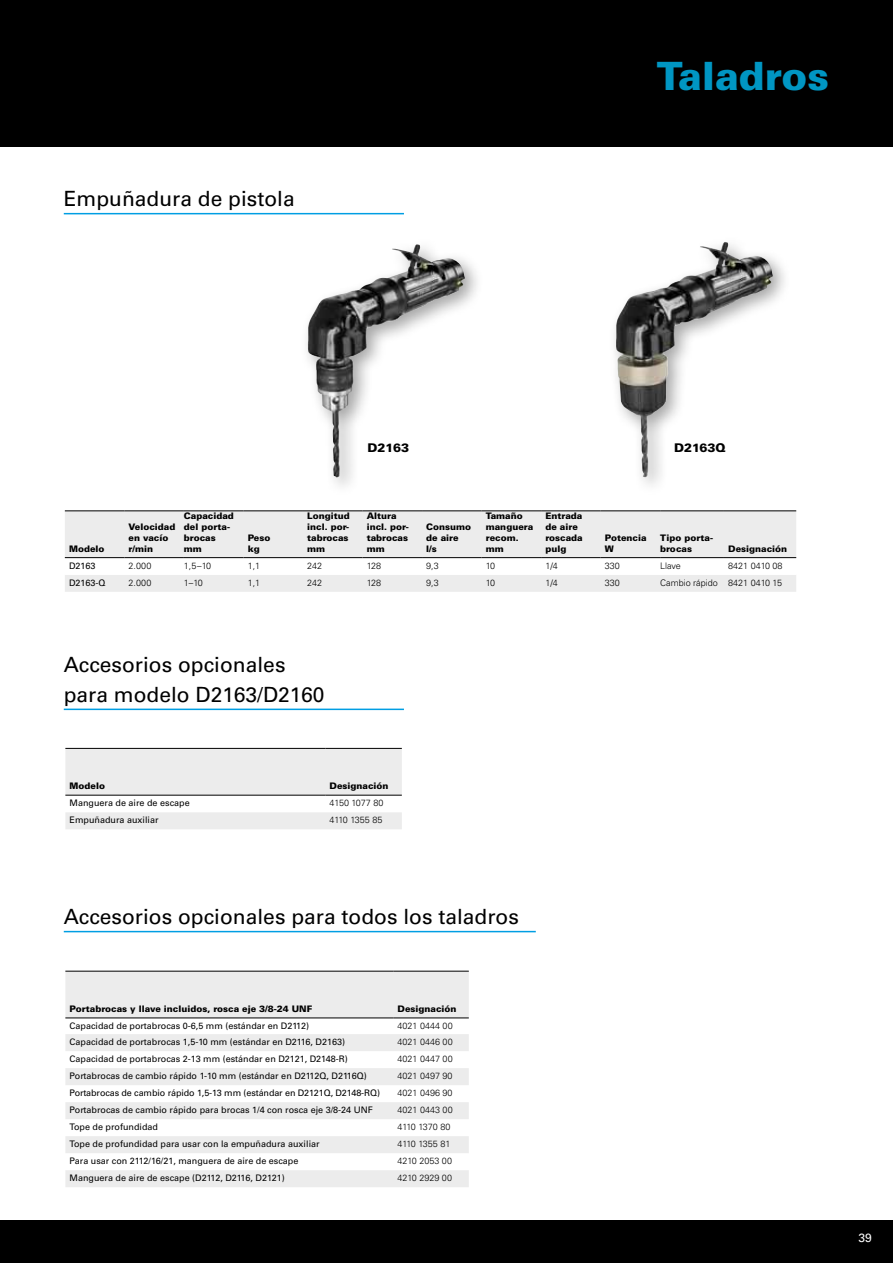
<style>
.page{position:relative;width:893px;height:1263px;background:#fff}
.page>*{position:absolute;margin:0;border:0;box-sizing:border-box;transform-origin:0 0}
.t1{font:900 39px "Univers LT Std";color:#0096c3}
.t2{font:21px/29.4px "Univers LT Std";color:#000}
.t3{font:900 12px "Univers LT Std";color:#000}
.t4{font:12px "Univers LT Std";color:#fff}
.t5{font:9px "Univers LT Std";color:#000}
.t6{font:900 9px/10.8px "Univers LT Std";color:#000}
.t7{font:300 9px "Univers LT Std";color:#000}
</style>
<div class="page">
<div style="left:0;top:1220px;width:893px;height:43px;background:#000"></div>
<div style="left:0;top:0;width:893px;height:147px;background:#000"></div>
<img style="left:308px;top:249px;width:155px;height:228px">
<img style="left:616px;top:246px;width:155px;height:231px">
<div style="left:65px;top:512px;width:731px;height:80px;background:#ececec"></div>
<svg style="left:65px;top:558px;width:731px;height:17px"></svg>
<hr style="left:65px;top:511px;width:59px;height:1px;background:#000">
<hr style="left:124px;top:511px;width:60px;height:1px;background:#000">
<hr style="left:184px;top:511px;width:59px;height:1px;background:#000">
<hr style="left:243px;top:511px;width:60px;height:1px;background:#000">
<hr style="left:303px;top:511px;width:59px;height:1px;background:#000">
<hr style="left:362px;top:511px;width:60px;height:1px;background:#000">
<hr style="left:422px;top:511px;width:60px;height:1px;background:#000">
<hr style="left:482px;top:511px;width:59px;height:1px;background:#000">
<hr style="left:541px;top:511px;width:60px;height:1px;background:#000">
<hr style="left:601px;top:511px;width:59px;height:1px;background:#000">
<hr style="left:660px;top:511px;width:64px;height:1px;background:#000">
<hr style="left:724px;top:511px;width:72px;height:1px;background:#000">
<hr style="left:65px;top:557px;width:59px;height:1px;background:#000">
<hr style="left:124px;top:557px;width:60px;height:1px;background:#000">
<hr style="left:184px;top:557px;width:59px;height:1px;background:#000">
<hr style="left:243px;top:557px;width:60px;height:1px;background:#000">
<hr style="left:303px;top:557px;width:59px;height:1px;background:#000">
<hr style="left:362px;top:557px;width:60px;height:1px;background:#000">
<hr style="left:422px;top:557px;width:60px;height:1px;background:#000">
<hr style="left:482px;top:557px;width:59px;height:1px;background:#000">
<hr style="left:541px;top:557px;width:60px;height:1px;background:#000">
<hr style="left:601px;top:557px;width:59px;height:1px;background:#000">
<hr style="left:660px;top:557px;width:64px;height:1px;background:#000">
<hr style="left:724px;top:557px;width:72px;height:1px;background:#000">
<hr style="left:64px;top:709px;width:340px;height:1px;background:#009ee3">
<hr style="left:64px;top:931px;width:472px;height:1px;background:#009ee3">
<svg style="left:65px;top:749px;width:337px;height:80px"></svg>
<hr style="left:65px;top:748px;width:260px;height:1px;background:#000">
<hr style="left:325px;top:748px;width:77px;height:1px;background:#000">
<hr style="left:65px;top:795px;width:260px;height:1px;background:#000">
<hr style="left:325px;top:795px;width:77px;height:1px;background:#000">
<div style="left:65px;top:972px;width:404px;height:46px;background:#ececec"></div>
<svg style="left:65px;top:1034px;width:404px;height:153px;fill:#ececec"></svg>
<hr style="left:65px;top:971px;width:328px;height:1px;background:#000">
<hr style="left:393px;top:971px;width:76px;height:1px;background:#000">
<hr style="left:65px;top:1018px;width:328px;height:1px;background:#000">
<hr style="left:393px;top:1018px;width:76px;height:1px;background:#000">
<hr style="left:64px;top:213px;width:340px;height:1px;background:#009ee3">
<h2 class="t2" style="left:64px;top:184px;width:233px">Empuñadura de pistola</h2>
<h1 class="t1" style="left:657px;top:51px;width:174px">Taladros</h1>
<p class="t6" style="left:69px;top:543px;width:37px">Modelo</p>
<p class="t6" style="left:129px;top:521px;width:48px">Velocidad en vacío r/min</p>
<p class="t6" style="left:184px;top:510px;width:52px">Capacidad del porta&shy;brocas mm</p>
<p class="t6" style="left:248px;top:532px;width:24px">Peso kg</p>
<h3 class="t3" style="left:368px;top:440px;width:43px">D2163</h3>
<h3 class="t3" style="left:674px;top:440px;width:53px">D2163Q</h3>
<p class="t6" style="left:307px;top:510px;width:44px">Longitud incl. por&shy;tabrocas mm</p>
<p class="t6" style="left:367px;top:510px;width:44px">Altura incl. por&shy;tabrocas mm</p>
<p class="t6" style="left:426px;top:521px;width:47px">Consumo de aire l/s</p>
<p class="t6" style="left:486px;top:510px;width:49px">Tamaño manguera recom. mm</p>
<p class="t6" style="left:545px;top:510px;width:39px">Entrada de aire roscada pulg</p>
<p class="t6" style="left:605px;top:532px;width:43px">Potencia<br>W</p>
<p class="t6" style="left:660px;top:532px;width:54px">Tipo porta&shy;brocas</p>
<p class="t6" style="left:728px;top:543px;width:61px">Designación</p>
<p class="t5" style="left:69px;top:560px;width:28px">D2163</p>
<p class="t7" style="left:129px;top:560px;width:24px">2.000</p>
<p class="t7" style="left:184px;top:560px;width:29px">1,5–10</p>
<p class="t7" style="left:248px;top:560px;width:14px">1,1</p>
<p class="t7" style="left:307px;top:560px;width:17px">242</p>
<p class="t7" style="left:367px;top:560px;width:16px">128</p>
<p class="t7" style="left:426px;top:560px;width:14px">9,3</p>
<p class="t7" style="left:486px;top:560px;width:11px">10</p>
<p class="t7" style="left:545px;top:560px;width:14px">1/4</p>
<p class="t7" style="left:605px;top:560px;width:17px">330</p>
<p class="t7" style="left:660px;top:560px;width:22px">Llave</p>
<p class="t7" style="left:728px;top:560px;width:56px">8421 0410 08</p>
<p class="t5" style="left:69px;top:577px;width:38px">D2163-Q</p>
<p class="t7" style="left:129px;top:577px;width:24px">2.000</p>
<p class="t7" style="left:184px;top:577px;width:20px">1–10</p>
<p class="t7" style="left:248px;top:577px;width:14px">1,1</p>
<p class="t7" style="left:307px;top:577px;width:17px">242</p>
<p class="t7" style="left:367px;top:577px;width:16px">128</p>
<p class="t7" style="left:426px;top:577px;width:14px">9,3</p>
<p class="t7" style="left:486px;top:577px;width:11px">10</p>
<p class="t7" style="left:545px;top:577px;width:14px">1/4</p>
<p class="t7" style="left:605px;top:577px;width:17px">330</p>
<p class="t7" style="left:660px;top:577px;width:123px">Cambio rápido 8421 0410 15</p>
<h2 class="t2" style="left:64px;top:650px;width:262px">Accesorios opcionales para modelo D2163/D2160</h2>
<p class="t6" style="left:70px;top:780px;width:37px">Modelo</p>
<p class="t6" style="left:330px;top:780px;width:61px">Designación</p>
<p class="t5" style="left:70px;top:797px;width:122px">Manguera de aire de escape</p>
<p class="t7" style="left:330px;top:797px;width:55px">4150 1077 80</p>
<p class="t5" style="left:70px;top:814px;width:91px">Empuñadura auxiliar</p>
<p class="t7" style="left:330px;top:814px;width:54px">4110 1355 85</p>
<h2 class="t2" style="left:64px;top:902px;width:457px">Accesorios opcionales para todos los taladros</h2>
<p class="t6" style="left:70px;top:1003px;width:244px">Portabrocas y llave incluidos, rosca eje 3/8-24 UNF</p>
<p class="t6" style="left:398px;top:1003px;width:61px">Designación</p>
<p class="t5" style="left:70px;top:1020px;width:241px">Capacidad de portabrocas 0-6,5 mm (estándar en D2112)</p>
<p class="t7" style="left:398px;top:1020px;width:57px">4021 0444 00</p>
<p class="t5" style="left:70px;top:1036px;width:277px">Capacidad de portabrocas 1,5-10 mm (estándar en D2116, D2163)</p>
<p class="t7" style="left:398px;top:1036px;width:57px">4021 0446 00</p>
<p class="t5" style="left:70px;top:1053px;width:280px">Capacidad de portabrocas 2-13 mm (estándar en D2121, D2148-R)</p>
<p class="t7" style="left:398px;top:1053px;width:57px">4021 0447 00</p>
<p class="t5" style="left:70px;top:1070px;width:299px">Portabrocas de cambio rápido 1-10 mm (estándar en D2112Q, D2116Q)</p>
<p class="t7" style="left:398px;top:1070px;width:57px">4021 0497 90</p>
<p class="t5" style="left:70px;top:1087px;width:312px">Portabrocas de cambio rápido 1,5-13 mm (estándar en D2121Q, D2148-RQ)</p>
<p class="t7" style="left:398px;top:1087px;width:57px">4021 0496 90</p>
<p class="t5" style="left:70px;top:1104px;width:305px">Portabrocas de cambio rápido para brocas 1/4 con rosca eje 3/8-24 UNF</p>
<p class="t7" style="left:398px;top:1104px;width:57px">4021 0443 00</p>
<p class="t5" style="left:70px;top:1121px;width:90px">Tope de profundidad</p>
<p class="t7" style="left:398px;top:1121px;width:54px">4110 1370 80</p>
<p class="t5" style="left:70px;top:1138px;width:252px">Tope de profundidad para usar con la empuñadura auxiliar</p>
<p class="t7" style="left:398px;top:1138px;width:54px">4110 1355 81</p>
<p class="t5" style="left:70px;top:1155px;width:230px">Para usar con 2112/16/21, manguera de aire de escape</p>
<p class="t7" style="left:398px;top:1155px;width:56px">4210 2053 00</p>
<p class="t5" style="left:70px;top:1172px;width:217px">Manguera de aire de escape (D2112, D2116, D2121)</p>
<p class="t7" style="left:398px;top:1172px;width:56px">4210 2929 00</p>
<h3 class="t4" style="left:858px;top:1230px;width:15px">39</h3>
</div>
